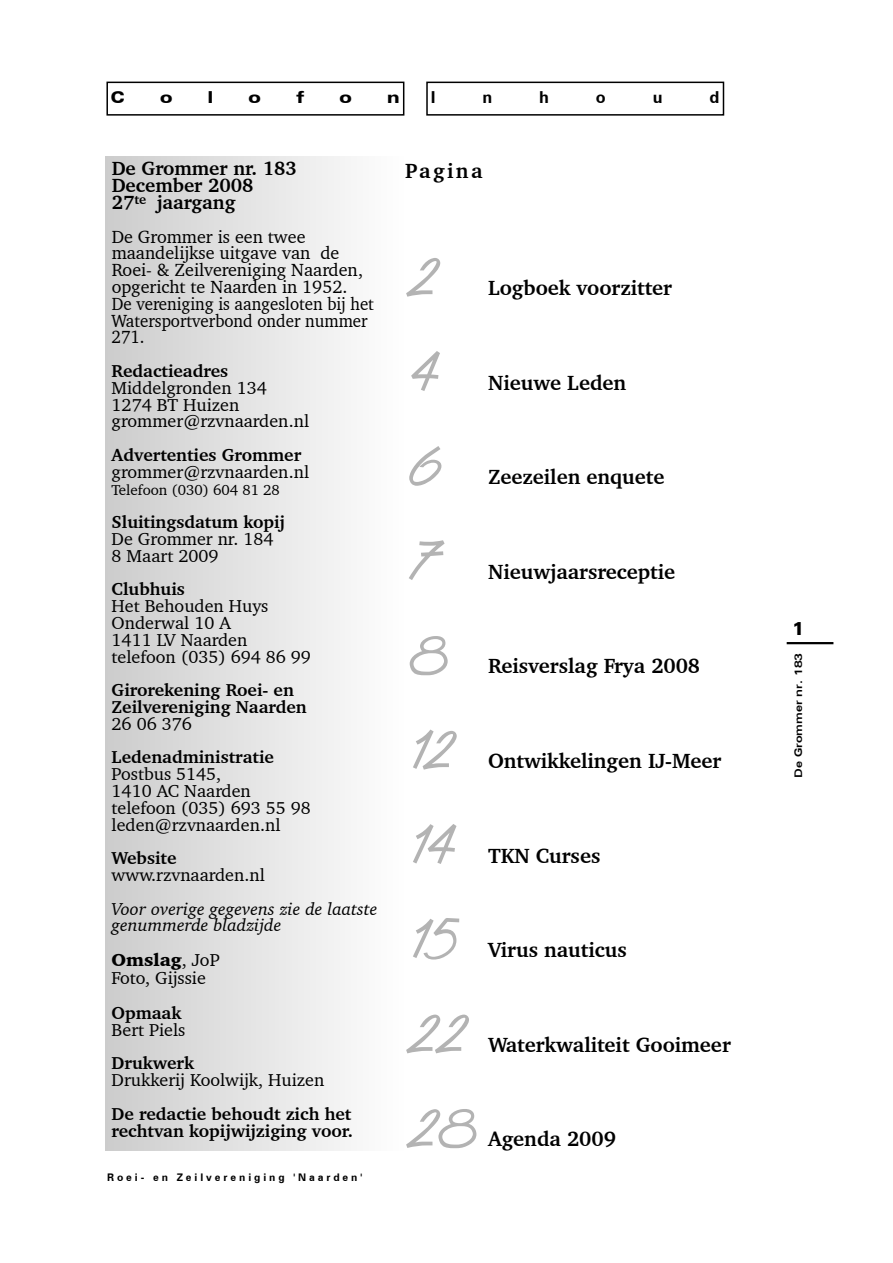
<style>
.page{position:relative;width:893px;height:1263px;background:#fff}
.page>*{position:absolute;margin:0;border:0;box-sizing:border-box;transform-origin:0 0}
.t1{font:54px "Van Dijk ITC Bold";color:#b3b3b3}
.t2{font:700 21px "Charter IT Cby BT";color:#000}
.t3{font:700 19.5px/16.8px "Charter IT Cby BT";color:#000}
.t4{font:18px/16.8px "Charter IT Cby BT";color:#000}
.t5{font:900 18px "Zurich BT";color:#000}
.t6{font:17.7px/16.8px "Charter IT Cby BT";color:#000}
.t7{font:700 17.7px/16.8px "Charter IT Cby BT";color:#000}
.t8{font:italic 17.7px/16.8px "Charter IT Cby BT";color:#000}
.t9{font:900 expanded 16.5px "Zurich BT";color:#000}
.t10{font:700 16.5px "Zurich BT";color:#000}
.t11{font:14.7px "Charter IT Cby BT";color:#000}
.t12{font:700 10.5px "Zurich BT";letter-spacing:.275em;color:#000}
.t13{font:700 expanded 10.5px "Zurich BT";color:#000}
.s1{font-weight:900}
</style>
<div class="page">
<hr style="left:787px;top:642px;width:46px;height:2px;background:#000">
<div style="left:106px;top:156px;width:298px;height:994px;background:linear-gradient(to right,#ccc,#fefefe)"></div>
<div style="left:106px;top:82px;width:298px;height:34px;border:2px solid #000"></div>
<div style="left:426px;top:82px;width:298px;height:34px;border:2px solid #000"></div>
<p class="t9" style="left:111px;top:87px;width:15px">C</p>
<p class="t9" style="left:160px;top:87px;width:14px">o</p>
<p class="t9" style="left:208px;top:87px;width:7px">l</p>
<p class="t9" style="left:249px;top:87px;width:14px">o</p>
<p class="t9" style="left:296px;top:87px;width:9px">f</p>
<p class="t9" style="left:339px;top:87px;width:14px">o</p>
<p class="t9" style="left:387px;top:87px;width:14px">n</p>
<p class="t10" style="left:431px;top:87px;width:6px">I</p>
<p class="t10" style="left:482px;top:87px;width:11px">n</p>
<p class="t10" style="left:539px;top:87px;width:11px">h</p>
<p class="t10" style="left:596px;top:87px;width:11px">o</p>
<p class="t10" style="left:653px;top:87px;width:11px">u</p>
<p class="t10" style="left:709px;top:87px;width:12px">d</p>
<p class="t3" style="left:112px;top:160px;width:187px">De Grommer nr. 183<br>December 2008<br>27<sup>te</sup> jaargang</p>
<p class="t4" style="left:112px;top:228px;width:264px">De Grommer is een twee maandelijkse uitgave van de<br>Roei- &amp; Zeilvereniging Naarden, opgericht te Naarden in 1952.<br>De vereniging is aangesloten bij het<br>Watersportverbond onder nummer<br>271.</p>
<p class="t7" style="left:112px;top:362px;width:118px">Redactieadres</p>
<p class="t6" style="left:112px;top:379px;width:199px">Middelgronden 134<br>1274 BT Huizen grommer@rzvnaarden.nl</p>
<p class="t7" style="left:112px;top:446px;width:191px">Advertenties Grommer</p>
<p class="t6" style="left:112px;top:463px;width:199px">grommer@rzvnaarden.nl</p>
<p class="t11" style="left:112px;top:480px;width:170px">Telefoon (030) 604 81 28</p>
<p class="t7" style="left:112px;top:513px;width:175px">Sluitingsdatum kopij</p>
<p class="t6" style="left:112px;top:530px;width:163px">De Grommer nr. 184<br>8 Maart 2009</p>
<p class="t7" style="left:112px;top:580px;width:75px">Clubhuis</p>
<p class="t6" style="left:112px;top:597px;width:201px">Het Behouden Huys<br>Onderwal 10 A<br>1411 LV Naarden telefoon (035) 694 86 99</p>
<p class="t7" style="left:112px;top:681px;width:197px">Girorekening Roei- en<br>Zeilvereniging Naarden</p>
<p class="t6" style="left:112px;top:715px;width:82px">26 06 376</p>
<p class="t7" style="left:112px;top:748px;width:164px">Ledenadministratie</p>
<p class="t6" style="left:112px;top:765px;width:201px">Postbus 5145,<br>1410 AC Naarden telefoon (035) 693 55 98 leden@rzvnaarden.nl</p>
<p class="t7" style="left:112px;top:849px;width:66px">Website</p>
<p class="t6" style="left:112px;top:866px;width:155px">www.rzvnaarden.nl</p>
<p class="t8" style="left:112px;top:900px;width:267px">Voor overige gegevens zie de laatste genummerde bladzijde</p>
<p class="t6" style="left:112px;top:951px;width:110px;line-height:18px"><span class="s1">Omslag</span>, JoP<br>Foto, Gijssie</p>
<p class="t7" style="left:112px;top:1004px;width:71px">Opmaak</p>
<p class="t6" style="left:112px;top:1021px;width:75px">Bert Piels</p>
<p class="t7" style="left:112px;top:1054px;width:84px">Drukwerk</p>
<p class="t6" style="left:112px;top:1071px;width:214px">Drukkerij Koolwijk, Huizen</p>
<p class="t7" style="left:112px;top:1105px;width:243px">De redactie behoudt zich het rechtvan kopijwijziging voor.</p>
<p class="t12" style="left:107px;top:1170px;width:257px">Roei- en Zeilvereniging 'Naarden'</p>
<p class="t2" style="left:405px;top:158px;width:79px">Pagina</p>
<h1 class="t1" style="left:405px;top:256px;width:30px">2</h1>
<h1 class="t1" style="left:405px;top:350px;width:33px">4</h1>
<h1 class="t1" style="left:405px;top:445px;width:34px">6</h1>
<h1 class="t1" style="left:405px;top:540px;width:31px">7</h1>
<h1 class="t1" style="left:405px;top:634px;width:42px">8</h1>
<h1 class="t1" style="left:405px;top:729px;width:47px">12</h1>
<h1 class="t1" style="left:405px;top:823px;width:49px">14</h1>
<h1 class="t1" style="left:405px;top:918px;width:50px">15</h1>
<p class="t2" style="left:488px;top:275px;width:185px">Logboek voorzitter</p>
<p class="t2" style="left:488px;top:369px;width:140px">Nieuwe Leden</p>
<p class="t2" style="left:488px;top:464px;width:178px">Zeezeilen enquete</p>
<p class="t2" style="left:488px;top:559px;width:189px">Nieuwjaarsreceptie</p>
<p class="t2" style="left:488px;top:653px;width:214px">Reisverslag Frya 2008</p>
<p class="t2" style="left:488px;top:748px;width:235px">Ontwikkelingen IJ-Meer</p>
<p class="t2" style="left:488px;top:842px;width:114px">TKN Curses</p>
<p class="t2" style="left:488px;top:937px;width:140px">Virus nauticus</p>
<h1 class="t1" style="left:405px;top:1012px;width:59px">22</h1>
<p class="t2" style="left:488px;top:1031px;width:244px">Waterkwaliteit Gooimeer</p>
<h1 class="t1" style="left:405px;top:1107px;width:71px">28</h1>
<p class="t2" style="left:488px;top:1126px;width:129px">Agenda 2009</p>
<p class="t5" style="left:792px;top:618px;width:13px">1</p>
<p class="t13" style="left:792px;top:777px;width:126px;rotate:-90deg">De Grommer nr. 183</p>
</div>
